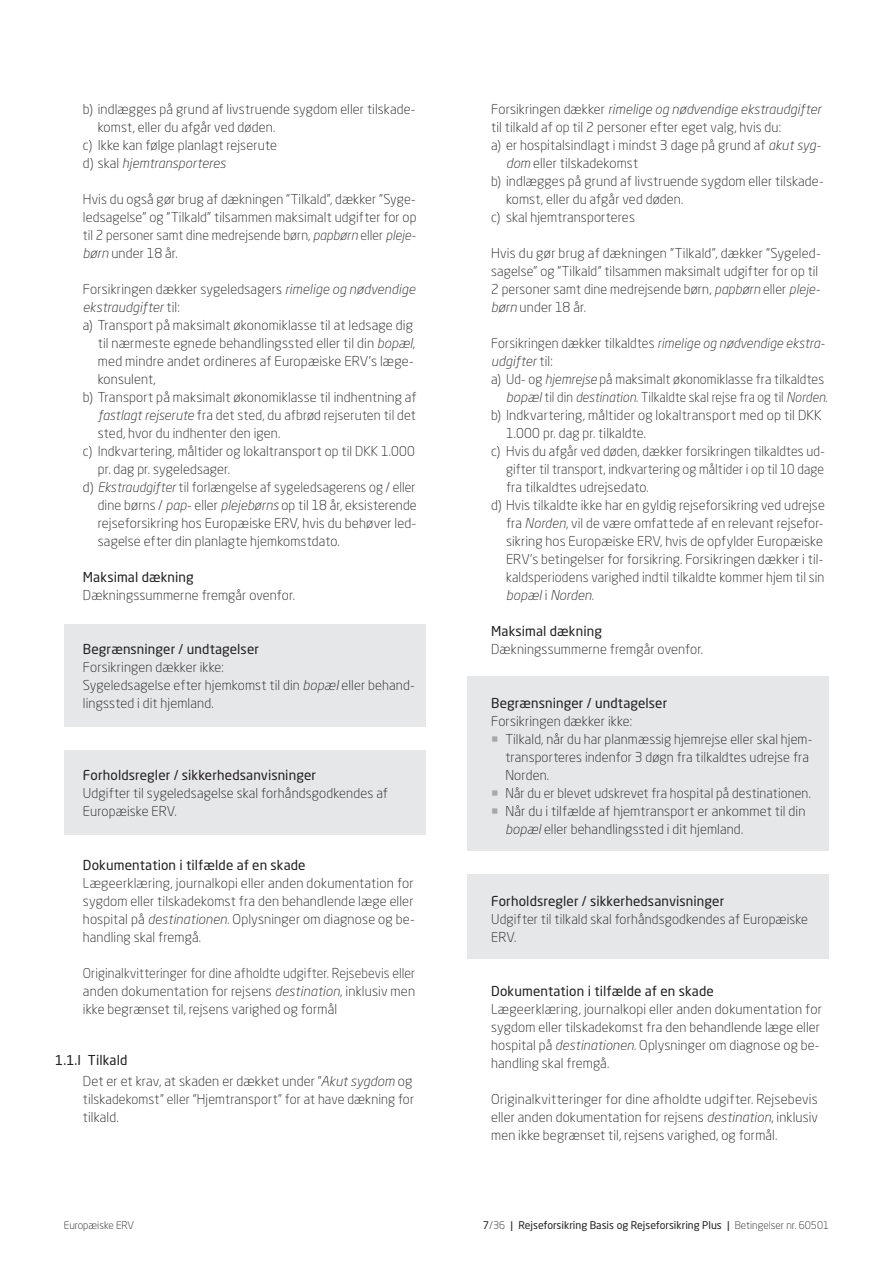
<style>
.page{position:relative;width:893px;height:1263px;background:#fff}
.page>*{position:absolute;margin:0;border:0;box-sizing:border-box;transform-origin:0 0}
.t1{font:300 13.5px/18px "Neo Sans W1 G";letter-spacing:.01em;color:#231f20}
.t2{font:13.5px "Neo Sans W1 G";letter-spacing:.01em;color:#231f20}
.t3{font:300 13.5px/18px "Neo Sans W1 G";letter-spacing:.01em;color:#231f20;text-align:justify;scale:.96 1}
.t4{font:italic 300 13.5px "Neo Sans Pro";letter-spacing:.01em;color:#231f20}
.t5{font:300 13.5px "Neo Sans W1 G";letter-spacing:.01em;color:#231f20;scale:.94 1}
.t6{font:10.5px "Neo Sans W1 G";color:#231f20}
.t7{font:300 10.5px "Neo Sans W1 G";color:#231f20}
.s1{font-family:"Neo Sans W1 G";font-style:normal}
.s2{font-family:"Neo Sans Pro";font-style:italic}
.s3{font-weight:400}
.s4{color:#a8a9ad}
.s5{font-weight:300}
</style>
<div class="page">
<div style="left:468px;top:676px;width:361px;height:175px;background:#e6e7e9"></div>
<div style="left:468px;top:874px;width:361px;height:85px;background:#e6e7e9"></div>
<div style="left:64px;top:624px;width:361px;height:103px;background:#e6e7e9"></div>
<div style="left:64px;top:750px;width:361px;height:85px;background:#e6e7e9"></div>
<p class="t1" style="left:83px;top:100px;width:334px">b) indlægges på grund af livstruende sygdom eller tilskade-</p>
<p class="t1" style="left:98px;top:118px;width:179px">komst, eller du afgår ved døden.</p>
<p class="t1" style="left:83px;top:136px;width:196px">c) Ikke kan følge planlagt rejserute</p>
<p class="t4" style="left:83px;top:155px;width:144px"><span class="s1">d) skal</span> hjemtransporteres</p>
<p class="t1" style="left:83px;top:190px;width:335px;text-align:justify">Hvis du også gør brug af dækningen ”Tilkald”, dækker ”Syge&shy;ledsagelse” og ”Tilkald” tilsammen maksimalt udgifter for op til 2 personer samt dine medrejsende børn, <span class="s2">papbørn</span> eller <span class="s2">pleje&shy;børn</span> under 18 år.</p>
<p class="t1" style="left:83px;top:280px;width:334px">Forsikringen dækker sygeledsagers <span class="s2">rimelige og nødvendige</span></p>
<p class="t4" style="left:83px;top:299px;width:98px">ekstraudgifter <span class="s1">til:</span></p>
<p class="t1" style="left:83px;top:316px;width:332px">a) Transport på maksimalt økonomiklasse til at ledsage dig</p>
<p class="t1" style="left:98px;top:334px;width:319px">til nærmeste egnede behandlingssted eller til din <span class="s2">bopæl</span>,</p>
<p class="t1" style="left:98px;top:352px;width:318px">med mindre andet ordineres af Europæiske ERV’s læge-</p>
<p class="t1" style="left:98px;top:370px;width:60px">konsulent,</p>
<p class="t1" style="left:83px;top:388px;width:335px">b) Transport på maksimalt økonomiklasse til indhentning af</p>
<p class="t1" style="left:98px;top:406px;width:320px"><span class="s2">fastlagt rejserute</span> fra det sted, du afbrød rejseruten til det</p>
<p class="t1" style="left:98px;top:424px;width:184px">sted, hvor du indhenter den igen.</p>
<p class="t1" style="left:83px;top:442px;width:333px">c) Indkvartering, måltider og lokaltransport op til DKK 1.000</p>
<p class="t1" style="left:98px;top:460px;width:134px">pr. dag pr. sygeledsager.</p>
<p class="t1" style="left:83px;top:478px;width:334px">d) <span class="s2">Ekstraudgifter</span> til forlængelse af sygeledsagerens og / eller</p>
<p class="t1" style="left:98px;top:496px;width:320px">dine børns / <span class="s2">pap</span>- eller <span class="s2">plejebørns</span> op til 18 år, eksisterende</p>
<p class="t1" style="left:98px;top:514px;width:320px">rejseforsikring hos Europæiske ERV, hvis du behøver led-</p>
<p class="t1" style="left:98px;top:532px;width:243px">sagelse efter din planlagte hjemkomstdato.</p>
<p class="t2" style="left:83px;top:569px;width:112px">Maksimal dækning</p>
<p class="t1" style="left:83px;top:586px;width:214px">Dækningssummerne fremgår ovenfor.</p>
<p class="t2" style="left:83px;top:641px;width:178px">Begrænsninger / undtagelser</p>
<p class="t1" style="left:83px;top:658px;width:333px">Forsikringen dækker ikke:<br>Sygeledsagelse efter hjemkomst til din <span class="s2">bopæl</span> eller behand&shy;lingssted i dit hjemland.</p>
<p class="t2" style="left:83px;top:767px;width:235px">Forholdsregler / sikkerhedsanvisninger</p>
<p class="t1" style="left:83px;top:784px;width:307px">Udgifter til sygeledsagelse skal forhåndsgodkendes af<br>Europæiske ERV.</p>
<p class="t2" style="left:83px;top:857px;width:224px">Dokumentation i tilfælde af en skade</p>
<p class="t1" style="left:83px;top:874px;width:333px;text-align:justify">Lægeerklæring, journalkopi eller anden dokumentation for sygdom eller tilskadekomst fra den behandlende læge eller hospital på <span class="s2">destinationen</span>. Oplysninger om diagnose og be&shy;handling skal fremgå.</p>
<p class="t3" style="left:83px;top:964px;width:348px">Originalkvitteringer for dine afholdte udgifter. Rejsebevis eller anden dokumentation for rejsens <span class="s2">destination</span>, inklusiv men ikke begrænset til, rejsens varighed og formål</p>
<p class="t1" style="left:83px;top:1050px;width:331px;line-height:21px;text-indent:-28px"><span class="s3">1.1.I Tilkald<br></span>Det er et krav, at skaden er dækket under ”<span class="s2">Akut sygdom</span> og</p>
<p class="t1" style="left:83px;top:1090px;width:333px">tilskadekomst” eller ”Hjemtransport” for at have dækning for tilkald.</p>
<p class="t4" style="left:491px;top:101px;width:332px"><span class="s1">Forsikringen dækker</span> rimelige og nødvendige ekstraudgifter</p>
<p class="t1" style="left:491px;top:118px;width:292px">til tilkald af op til 2 personer efter eget valg, hvis du:</p>
<p class="t1" style="left:491px;top:136px;width:331px">a) er hospitalsindlagt i mindst 3 dage på grund af <span class="s2">akut syg-</span></p>
<p class="t1" style="left:506px;top:154px;width:134px"><span class="s2">dom</span> eller tilskadekomst</p>
<p class="t1" style="left:491px;top:172px;width:334px">b) indlægges på grund af livstruende sygdom eller tilskade-</p>
<p class="t1" style="left:506px;top:190px;width:179px">komst, eller du afgår ved døden.</p>
<p class="t1" style="left:491px;top:208px;width:145px">c) skal hjemtransporteres</p>
<p class="t1" style="left:491px;top:244px;width:331px">Hvis du gør brug af dækningen ”Tilkald”, dækker ”Sygeled&shy;sagelse” og ”Tilkald” tilsammen maksimalt udgifter for op til 2 personer samt dine medrejsende børn, <span class="s2">papbørn</span> eller <span class="s2">pleje&shy;børn</span> under 18 år.</p>
<p class="t1" style="left:491px;top:334px;width:335px">Forsikringen dækker tilkaldtes <span class="s2">rimelige og nødvendige ekstra-</span></p>
<p class="t4" style="left:491px;top:353px;width:63px">udgifter <span class="s1">til:</span></p>
<p class="t1" style="left:491px;top:370px;width:334px">a) Ud- og <span class="s2">hjemrejse</span> på maksimalt økonomiklasse fra tilkaldtes</p>
<p class="t5" style="left:506px;top:389px;width:344px"><span class="s2">bopæl</span> til din <span class="s2">destination</span>. Tilkaldte skal rejse fra og til <span class="s2">Norden</span>.</p>
<p class="t1" style="left:491px;top:406px;width:332px">b) Indkvartering, måltider og lokaltransport med op til DKK</p>
<p class="t1" style="left:506px;top:424px;width:142px">1.000 pr. dag pr. tilkaldte.</p>
<p class="t1" style="left:491px;top:442px;width:335px">c) Hvis du afgår ved døden, dækker forsikringen tilkaldtes ud-</p>
<p class="t3" style="left:506px;top:460px;width:333px">gifter til transport, indkvartering og måltider i op til 10 dage</p>
<p class="t1" style="left:506px;top:478px;width:144px">fra tilkaldtes udrejsedato.</p>
<p class="t1" style="left:491px;top:496px;width:335px">d) Hvis tilkaldte ikke har en gyldig rejseforsikring ved udrejse</p>
<p class="t1" style="left:506px;top:514px;width:319px">fra <span class="s2">Norden</span>, vil de være omfattede af en relevant rejsefor-</p>
<p class="t1" style="left:506px;top:532px;width:318px">sikring hos Europæiske ERV, hvis de opfylder Europæiske</p>
<p class="t1" style="left:506px;top:550px;width:319px">ERV’s betingelser for forsikring. Forsikringen dækker i til-</p>
<p class="t1" style="left:506px;top:568px;width:320px">kaldsperiodens varighed indtil tilkaldte kommer hjem til sin</p>
<p class="t4" style="left:506px;top:587px;width:90px">bopæl <span class="s1">i</span> Norden<span class="s1">.</span></p>
<p class="t2" style="left:491px;top:623px;width:112px">Maksimal dækning</p>
<p class="t1" style="left:491px;top:640px;width:214px">Dækningssummerne fremgår ovenfor.</p>
<p class="t2" style="left:491px;top:695px;width:178px">Begrænsninger / undtagelser</p>
<p class="t1" style="left:491px;top:712px;width:143px">Forsikringen dækker ikke:</p>
<p class="t1" style="left:505px;top:730px;width:308px;text-indent:-14px"><span class="s4">○</span> Tilkald, når du har planmæssig hjemrejse eller skal hjem&shy;transporteres indenfor 3 døgn fra tilkaldtes udrejse fra<br>Norden.</p>
<p class="t1" style="left:491px;top:784px;width:321px"><span class="s4">○</span> Når du er blevet udskrevet fra hospital på destinationen.</p>
<p class="t1" style="left:505px;top:802px;width:302px;text-indent:-14px"><span class="s4">○</span> Når du i tilfælde af hjemtransport er ankommet til din <span class="s2">bopæl</span> eller behandlingssted i dit hjemland.</p>
<p class="t2" style="left:491px;top:893px;width:235px">Forholdsregler / sikkerhedsanvisninger</p>
<p class="t1" style="left:491px;top:910px;width:318px">Udgifter til tilkald skal forhåndsgodkendes af Europæiske<br>ERV.</p>
<p class="t2" style="left:491px;top:983px;width:224px">Dokumentation i tilfælde af en skade</p>
<p class="t1" style="left:491px;top:1000px;width:332px">Lægeerklæring, journalkopi eller anden dokumentation for sygdom eller tilskadekomst fra den behandlende læge eller hospital på <span class="s2">destinationen</span>. Oplysninger om diagnose og be&shy;handling skal fremgå.</p>
<p class="t1" style="left:491px;top:1090px;width:328px;text-align:justify">Originalkvitteringer for dine afholdte udgifter. Rejsebevis eller anden dokumentation for rejsens <span class="s2">destination</span>, inklusiv men ikke begrænset til, rejsens varighed, og formål.</p>
<p class="t7" style="left:64px;top:1219px;width:72px">Europæiske ERV</p>
<p class="t6" style="left:483px;top:1219px;width:348px">7<span class="s5">/36</span> | Rejseforsikring Basis og Rejseforsikring Plus | <span class="s5">Betingelser nr. 60501</span></p>
</div>
